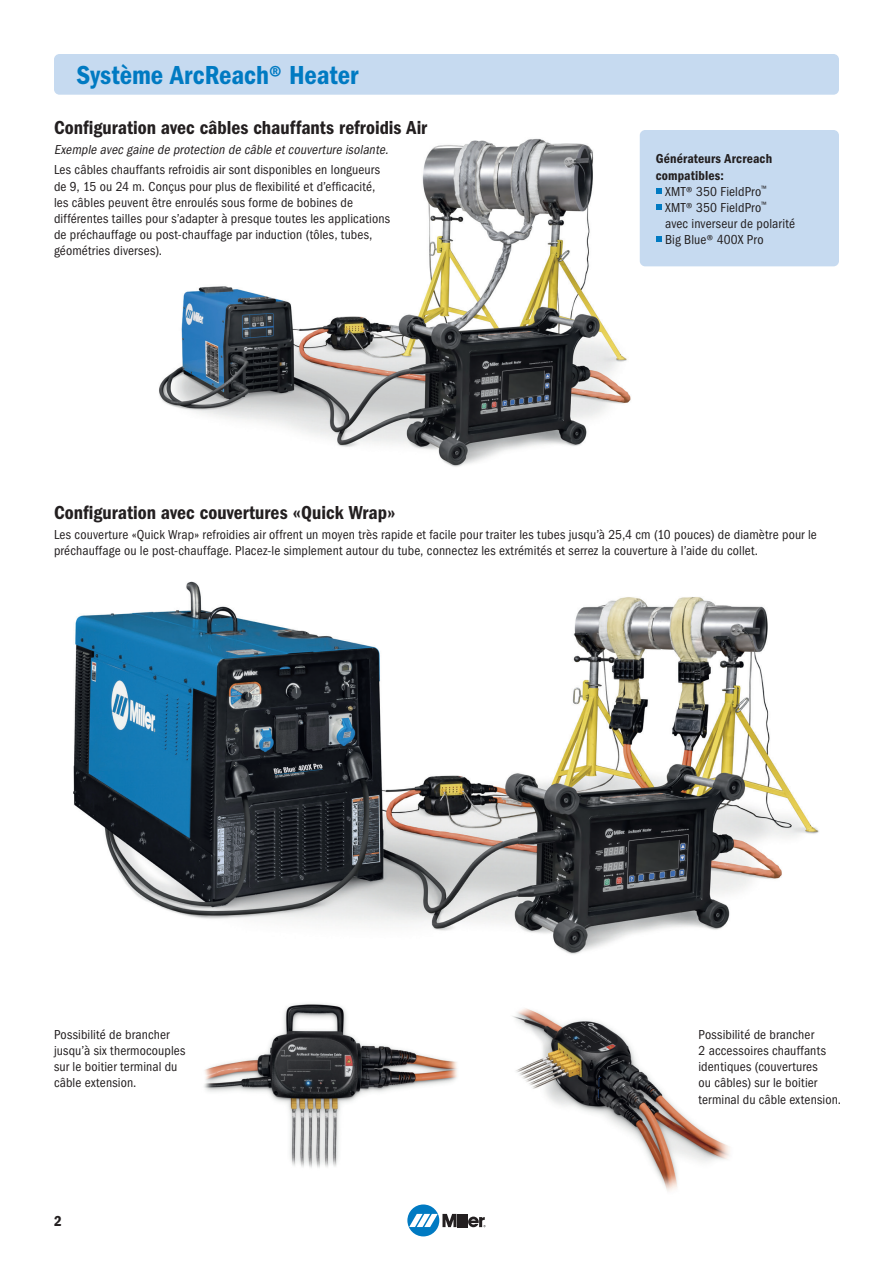
<style>
.page{position:relative;width:893px;height:1263px;background:#fff}
.page>*{position:absolute;margin:0;border:0;box-sizing:border-box;transform-origin:0 0}
.t1{font:27px "ITC Franklin Gothic Std Dm Cd";color:#007ac2}
.t2{font:19.5px "ITC Franklin Gothic Std Dm Cd";color:#231f20}
.t3{font:15px "ITC Franklin Gothic Std Dm Cd";color:#231f20}
.t4{font:condensed 13.5px/16.2px "ITC Franklin Gothic Std";letter-spacing:.01em;color:#231f20}
.t5{font:italic condensed 13.5px "ITC Franklin Gothic Std";color:#231f20}
.t6{font:13.5px/16.2px "ITC Franklin Gothic Std Dm Cd";letter-spacing:.01em;color:#231f20}
</style>
<div class="page">
<img style="left:73px;top:581px;width:746px;height:373px">
<img style="left:159px;top:138px;width:472px;height:329px">
<div style="left:54px;top:54px;width:785px;height:41px;background:#c6daf0;border-radius:5px"></div>
<img style="left:204px;top:1003px;width:254px;height:165px">
<img style="left:512px;top:1008px;width:218px;height:184px">
<div style="left:407px;top:1204px;width:32px;height:32px;background:#007ac2;border-radius:50%"></div>
<svg style="left:409px;top:1214px;width:77px;height:13px"></svg>
<div style="left:640px;top:130px;width:199px;height:136px;background:#c6daf0;border-radius:5px"></div>
<svg style="left:656px;top:188px;width:6px;height:6px"></svg>
<svg style="left:656px;top:204px;width:6px;height:6px"></svg>
<svg style="left:656px;top:236px;width:6px;height:6px"></svg>
<h1 class="t1" style="left:77px;top:59px;width:283px">Système ArcReach® Heater</h1>
<h2 class="t2" style="left:54px;top:116px;width:375px">Configuration avec câbles chauffants refroidis Air</h2>
<p class="t5" style="left:54px;top:142px;width:338px">Exemple avec gaine de protection de câble etcouverture isolante.</p>
<p class="t4" style="left:54px;top:162px;width:338px">Les câbles chauffants refroidis air sont disponibles en longueurs de 9, 15 ou 24 m. Conçus pour plus de flexibilité et d’efficacité, les câbles peuvent être enroulés sous forme de bobines de différentes tailles pour s’adapter à presque toutes les applications de préchauffage ou post-chauffage par induction (tôles, tubes, géométries diverses).</p>
<p class="t6" style="left:656px;top:151px;width:118px">Générateurs Arcreach compatibles:</p>
<p class="t4" style="left:665px;top:183px;width:131px">XMT® 350 FieldPro<sup>™<br></sup>XMT® 350 FieldPro<sup>™<br></sup>avec inverseur de polarité<br>Big Blue® 400X Pro</p>
<h2 class="t2" style="left:54px;top:501px;width:343px">Configuration avec couvertures «Quick Wrap»</h2>
<p class="t4" style="left:54px;top:527px;width:764px">Les couverture «Quick Wrap» refroidies air offrent un moyen très rapide et facile pour traiter les tubes jusqu’à 25,4 cm (10 pouces) de diamètre pour le préchauffage ou le post-chauffage. Placez-le simplement autour du tube, connectez les extrémités et serrez la couverture à l’aide du collet.</p>
<p class="t4" style="left:54px;top:1026px;width:133px">Possibilité de brancher jusqu’à six thermocouples sur le boitier terminal du câble extension.</p>
<p class="t4" style="left:698px;top:1026px;width:144px">Possibilité de brancher<br>2 accessoires chauffants identiques (couvertures<br>ou câbles) sur le boitier terminal du câble extension.</p>
<p class="t3" style="left:54px;top:1212px;width:9px">2</p>
</div>
